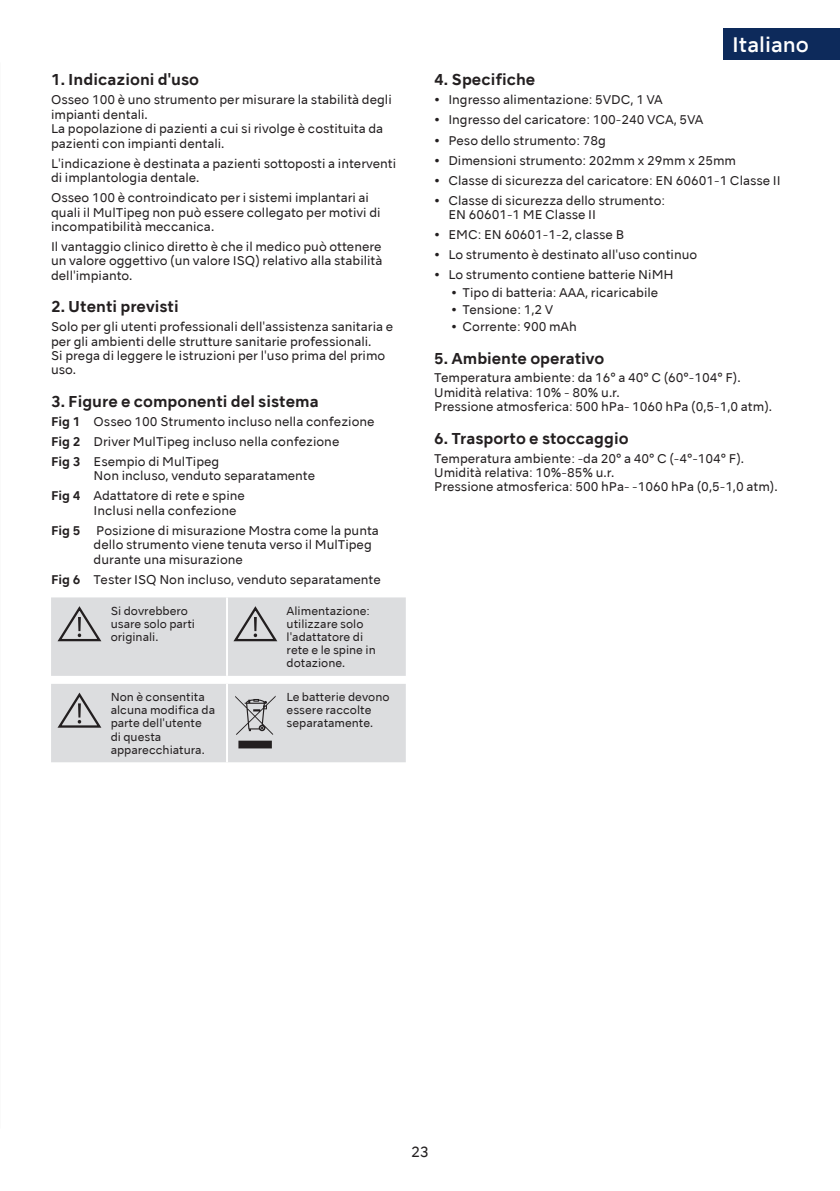
<style>
.page{position:relative;width:840px;height:1191px;background:#fff}
.page>*{position:absolute;margin:0;border:0;box-sizing:border-box;transform-origin:0 0}
.t1{font:500 20px "NSKTSRE";color:#fff}
.t2{font:700 15px "NSKTSRE";color:#231f20}
.t3{font:14px "NSKTSRE";color:#231f20}
.t4{font:12px/14.4px "NSKTSRE";color:#231f20}
.t5{font:700 12px "NSKTSRE";color:#231f20}
.t6{font:11px/13.2px "NSKTSRE";color:#231f20}
.s1{font-weight:700}
</style>
<div class="page">
<div style="left:723px;top:28px;width:116px;height:32px;background:#0d2a5b"></div>
<div style="left:51px;top:597px;width:354px;height:79px;background:#dcdddf"></div>
<div style="left:51px;top:684px;width:354px;height:78px;background:#dcdddf"></div>
<p class="t2" style="left:51px;top:70px;width:149px">1. Indicazioni d'uso</p>
<p class="t4" style="left:51px;top:93px;width:342px">Osseo 100 è uno strumento per misurare la stabilità degli impianti dentali.<br>La popolazione di pazienti a cui si rivolge è costituita da pazienti con impianti dentali.</p>
<p class="t4" style="left:51px;top:156px;width:346px">L'indicazione è destinata a pazienti sottoposti a interventi di implantologia dentale.</p>
<p class="t4" style="left:51px;top:190px;width:331px">Osseo 100 è controindicato per i sistemi implantari ai quali il MulTipeg non può essere collegato per motivi di incompatibilità meccanica.</p>
<p class="t4" style="left:51px;top:239px;width:333px;text-align:justify">Il vantaggio clinico diretto è che il medico può ottenere un valore oggettivo (un valore ISQ) relativo alla stabilità dell'impianto.</p>
<p class="t2" style="left:51px;top:296px;width:129px">2. Utenti previsti</p>
<p class="t4" style="left:51px;top:319px;width:343px">Solo per gli utenti professionali dell'assistenza sanitaria e per gli ambienti delle strutture sanitarie professionali.<br>Si prega di leggere le istruzioni per l'uso prima del primo uso.</p>
<p class="t2" style="left:51px;top:391px;width:269px">3. Figure e componenti del sistema</p>
<p class="t4" style="left:51px;top:411px;width:325px;line-height:20px"><span class="s1">Fig 1</span> Osseo 100 Strumento incluso nella confezione<br><span class="s1">Fig 2</span> Driver MulTipeg incluso nella confezione<br><span class="s1">Fig 3</span> Esempio di MulTipeg</p>
<p class="t4" style="left:51px;top:466px;width:265px;line-height:20px;text-indent:43px">Non incluso, venduto separatamente<br><span class="s1">Fig 4</span> Adattatore di rete e spine</p>
<p class="t4" style="left:94px;top:503px;width:144px">Inclusi nella confezione</p>
<p class="t5" style="left:51px;top:522px;width:31px">Fig 5</p>
<p class="t4" style="left:94px;top:523px;width:286px">Posizione di misurazione Mostra come la punta dello strumento viene tenuta verso il MulTipeg durante una misurazione</p>
<p class="t4" style="left:51px;top:572px;width:331px"><span class="s1">Fig 6</span> Tester ISQ Non incluso, venduto separatamente</p>
<p class="t6" style="left:111px;top:604px;width:86px">Si dovrebbero usare solo parti originali.</p>
<p class="t6" style="left:286px;top:604px;width:91px">Alimentazione: utilizzare solo l'adattatore di rete e le spine in dotazione.</p>
<p class="t6" style="left:111px;top:690px;width:106px">Non è consentita alcuna modifica da parte dell'utente<br>di questa apparecchiatura.</p>
<p class="t6" style="left:286px;top:690px;width:104px">Le batterie devono essere raccolte separatamente.</p>
<h1 class="t1" style="left:729px;top:31px;width:78px">Italiano</h1>
<h1 class="t1" style="left:731px;top:31px;width:78px">Italiano</h1>
<p class="t2" style="left:434px;top:70px;width:102px">4. Specifiche</p>
<p class="t4" style="left:434px;top:93px;width:230px">• Ingresso alimentazione: 5VDC, 1 VA</p>
<p class="t4" style="left:434px;top:113px;width:270px">• Ingresso del caricatore: 100-240 VCA, 5VA</p>
<p class="t4" style="left:434px;top:133px;width:173px">• Peso dello strumento: 78g</p>
<p class="t4" style="left:434px;top:153px;width:303px">• Dimensioni strumento: 202mm x 29mm x 25mm</p>
<p class="t4" style="left:434px;top:173px;width:348px">• Classe di sicurezza del caricatore: EN 60601-1 Classe II</p>
<p class="t4" style="left:448px;top:193px;width:218px;text-indent:-14px">• Classe di sicurezza dello strumento:<br>EN 60601-1 ME Classe II</p>
<p class="t4" style="left:434px;top:227px;width:191px">• EMC: EN 60601-1-2, classe B</p>
<p class="t4" style="left:434px;top:248px;width:264px">• Lo strumento è destinato all'uso continuo</p>
<p class="t4" style="left:434px;top:268px;width:241px">• Lo strumento contiene batterie NiMH</p>
<p class="t4" style="left:451px;top:285px;width:208px">• Tipo di batteria: AAA, ricaricabile</p>
<p class="t4" style="left:451px;top:302px;width:103px">• Tensione: 1,2 V</p>
<p class="t4" style="left:451px;top:319px;width:127px">• Corrente: 900 mAh</p>
<p class="t2" style="left:434px;top:348px;width:172px">5. Ambiente operativo</p>
<p class="t4" style="left:434px;top:371px;width:339px">Temperatura ambiente: da 16° a 40° C (60°-104° F).<br>Umidità relativa: 10% - 80% u.r.<br>Pressione atmosferica: 500 hPa- 1060 hPa (0,5-1,0 atm).</p>
<p class="t2" style="left:434px;top:428px;width:196px">6. Trasporto e stoccaggio</p>
<p class="t4" style="left:434px;top:451px;width:345px">Temperatura ambiente: -da 20° a 40° C (-4°-104° F).<br>Umidità relativa: 10%-85% u.r.<br>Pressione atmosferica: 500 hPa- -1060 hPa (0,5-1,0 atm).</p>
<p class="t3" style="left:411px;top:1142px;width:19px">23</p>
<p class="t3" style="left:415px;top:1142px;width:10px">3</p>
</div>
